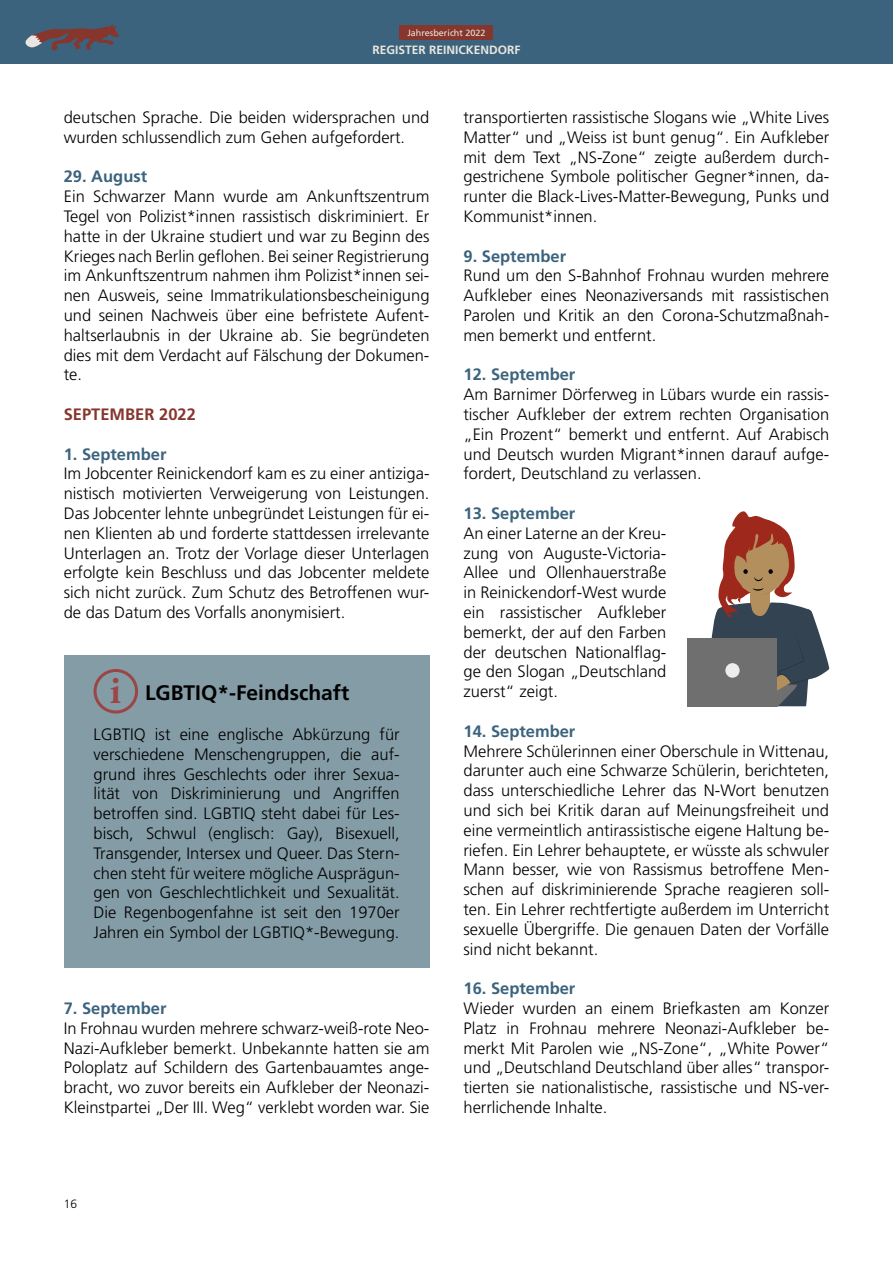
<style>
.page{position:relative;width:893px;height:1263px;background:#fff}
.page>*{position:absolute;margin:0;border:0;box-sizing:border-box;transform-origin:0 0}
.t1{font:35.1px "Calis MT Bol";color:#9b4545}
.t2{font:700 21px "Frutiger LT Std";color:#000}
.t3{font:300 16.5px/19.8px "Frutiger LT Std";color:#000;text-align:justify}
.t4{font:700 16.5px "Frutiger LT Std";color:#3b637d}
.t5{font:700 16.5px "Frutiger LT Std";color:#86362d}
.t6{font:700 12px "Frutiger LT Std";color:#eae6df}
.t7{font:300 12px "Frutiger LT Std";color:#000}
.t8{font:9px "Frutiger LT Std";color:#eae6df}
</style>
<div class="page">
<div style="left:0;top:0;width:893px;height:64px;background:#3b637d"></div>
<div style="left:400px;top:26px;width:93px;height:14px;background:#86362d"></div>
<svg style="left:25px;top:24px;width:94px;height:27px"></svg>
<div style="left:688px;top:639px;width:89px;height:68px;background:#706f6f"></div>
<svg style="left:691px;top:511px;width:139px;height:196px"></svg>
<div style="left:64px;top:655px;width:365px;height:313px;background:#849ca5"></div>
<div style="left:94px;top:669px;width:44px;height:44px;border:3px solid #9b4545;border-radius:50%"></div>
<p class="t8" style="left:407px;top:28px;width:80px">Jahresbericht 2022</p>
<p class="t6" style="left:372px;top:42px;width:150px">REGISTER REINICKENDORF</p>
<p class="t3" style="left:64px;top:108px;width:367px">deutschen Sprache. Die beiden widersprachen und wurden schlussendlich zum Gehen aufgefordert.</p>
<p class="t4" style="left:64px;top:167px;width:85px">29. August</p>
<p class="t3" style="left:64px;top:187px;width:367px">Ein Schwarzer Mann wurde am Ankunftszentrum Tegel von Polizist*innen rassistisch diskriminiert. Er hatte in der Ukraine studiert und war zu Beginn des Krieges nach Berlin geflohen. Bei seiner Registrierung im Ankunftszentrum nahmen ihm Polizist*innen sei&shy;nen Ausweis, seine Immatrikulationsbescheinigung und seinen Nachweis ü ber eine befristete Aufent&shy;haltserlaubnis in der Ukraine ab. Sie begrü ndeten dies mit dem Verdacht auf Fälschung der Dokumen&shy;te.</p>
<p class="t5" style="left:64px;top:404px;width:134px">SEPTEMBER 2022</p>
<p class="t4" style="left:64px;top:444px;width:104px">1. September</p>
<p class="t3" style="left:64px;top:464px;width:367px">Im Jobcenter Reinickendorf kam es zu einer antiziga&shy;nistisch motivierten Verweigerung von Leistungen.<br>Das Jobcenter lehnte unbegründet Leistungen für ei&shy;nen Klienten ab und forderte stattdessen irrelevante Unterlagen an. Trotz der Vorlage dieser Unterlagen erfolgte kein Beschluss und das Jobcenter meldete sich nicht zurück. Zum Schutz des Betroffenen wur&shy;de das Datum des Vorfalls anonymisiert.</p>
<h1 class="t1" style="left:110px;top:671px;width:12px">i</h1>
<p class="t2" style="left:145px;top:681px;width:206px">LGBTIQ*-Feindschaft</p>
<p class="t3" style="left:94px;top:725px;width:308px">LGBTIQ ist eine englische Abkürzung für verschiedene Menschengruppen, die auf&shy;grund ihres Geschlechts oder ihrer Sexua&shy;lität von Diskriminierung und Angriffen betroffen sind. LGBTIQ steht dabei für Les&shy;bisch, Schwul (englisch: Gay), Bisexuell, Transgender, Intersex und Queer. Das Stern&shy;chen steht für weitere mögliche Ausprägun&shy;gen von Geschlechtlichkeit und Sexualität.<br>Die Regenbogenfahne ist seit den 1970er Jahren ein Symbol der LGBTIQ*-Bewegung.</p>
<p class="t4" style="left:64px;top:998px;width:104px">7. September</p>
<p class="t3" style="left:64px;top:1018px;width:367px">In Frohnau wurden mehrere schwarz-weiß-rote Neo-Nazi-Aufkleber bemerkt. Unbekannte hatten sie am Poloplatz auf Schildern des Gartenbauamtes ange&shy;bracht, wo zuvor bereits ein Aufkleber der Neonazi-Kleinstpartei „Der III. Weg“ verklebt worden war. Sie</p>
<p class="t7" style="left:64px;top:1197px;width:15px">16</p>
<p class="t3" style="left:463px;top:108px;width:367px">transportierten rassistische Slogans wie „White Lives Matter“ und „Weiss ist bunt genug“. Ein Aufkleber mit dem Text „NS-Zone“ zeigte außerdem durch&shy;gestrichene Symbole politischer Gegner*innen, da&shy;runter die Black-Lives-Matter-Bewegung, Punks und Kommunist*innen.</p>
<p class="t4" style="left:463px;top:246px;width:104px">9. September</p>
<p class="t3" style="left:463px;top:266px;width:367px">Rund um den S-Bahnhof Frohnau wurden mehrere Aufkleber eines Neonaziversands mit rassistischen Parolen und Kritik an den Corona-Schutzmaßnah&shy;men bemerkt und entfernt.</p>
<p class="t4" style="left:463px;top:365px;width:113px">12. September</p>
<p class="t3" style="left:463px;top:385px;width:367px">Am Barnimer Dörferweg in Lübars wurde ein rassis&shy;tischer Aufkleber der extrem rechten Organisation „Ein Prozent“ bemerkt und entfernt. Auf Arabisch und Deutsch wurden Migrant*innen darauf aufge&shy;fordert, Deutschland zu verlassen.</p>
<p class="t4" style="left:463px;top:503px;width:113px">13. September</p>
<p class="t3" style="left:463px;top:523px;width:204px">An einer Laterne an der Kreu&shy;zung von Auguste-Victoria-Allee und Ollenhauerstraße in Reinickendorf-West wurde ein rassistischer Aufkleber bemerkt, der auf den Farben der deutschen Nationalflag&shy;ge den Slogan „Deutschland zuerst“ zeigt.</p>
<p class="t4" style="left:463px;top:721px;width:113px">14. September</p>
<p class="t3" style="left:463px;top:741px;width:367px">Mehrere Schülerinnen einer Oberschule in Wittenau, darunter auch eine Schwarze Schülerin, berichteten, dass unterschiedliche Lehrer das N-Wort benutzen und sich bei Kritik daran auf Meinungsfreiheit und eine vermeintlich antirassistische eigene Haltung be&shy;riefen. Ein Lehrer behauptete, er wüsste als schwuler Mann besser, wie von Rassismus betroffene Men&shy;schen auf diskriminierende Sprache reagieren soll&shy;ten. Ein Lehrer rechtfertigte außerdem im Unterricht sexuelle Übergriffe. Die genauen Daten der Vorfälle sind nicht bekannt.</p>
<p class="t4" style="left:463px;top:979px;width:113px">16. September</p>
<p class="t3" style="left:463px;top:999px;width:367px">Wieder wurden an einem Briefkasten am Konzer Platz in Frohnau mehrere Neonazi-Aufkleber be&shy;merkt Mit Parolen wie „NS-Zone“, „White Power“ und „Deutschland Deutschland über alles“ transpor&shy;tierten sie nationalistische, rassistische und NS-ver&shy;herrlichende Inhalte.</p>
</div>
